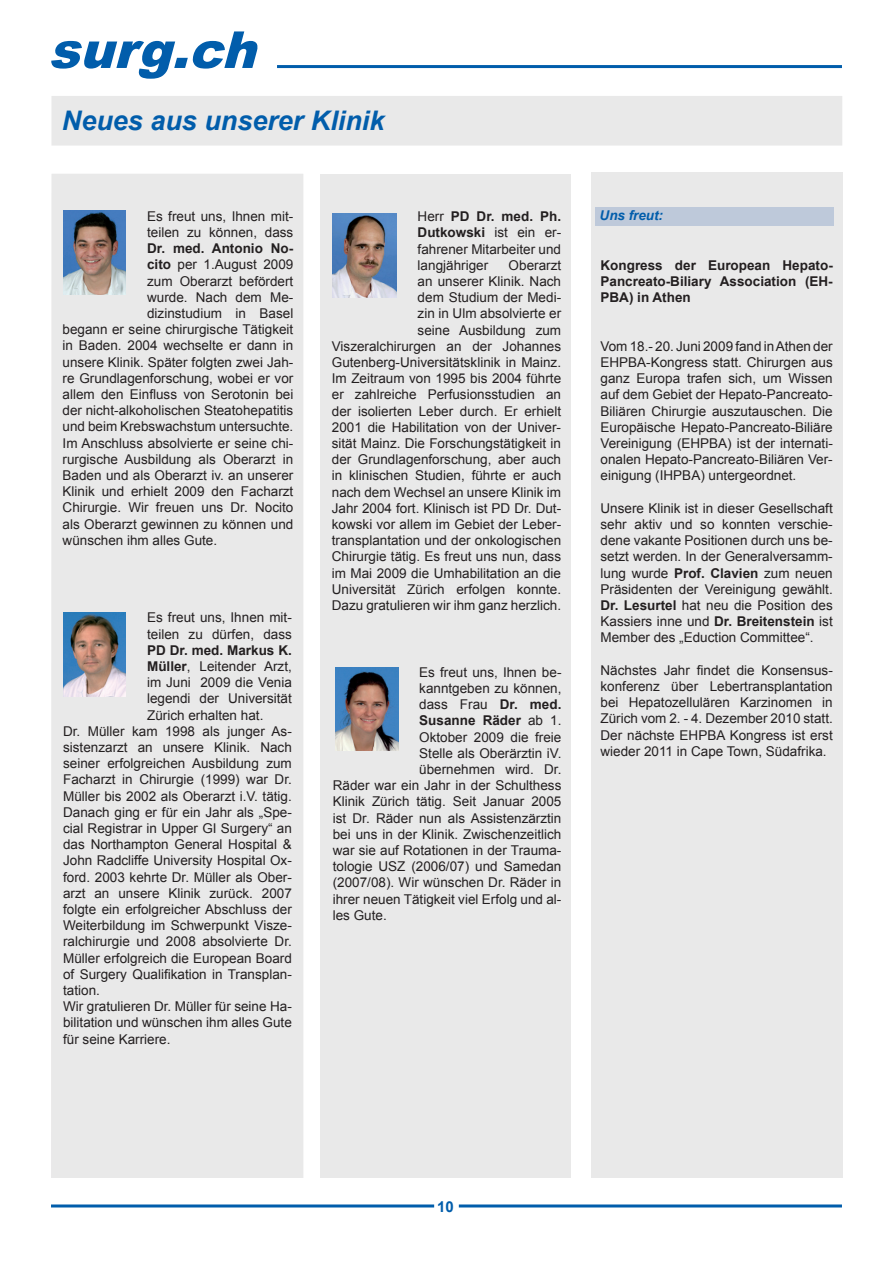
<style>
.page{position:relative;width:893px;height:1263px;background:#fff}
.page>*{position:absolute;margin:0;border:0;box-sizing:border-box;transform-origin:0 0}
.t1{font:italic 900 51px "Arial";color:#015dab}
.t2{font:italic 700 27px "Arial";color:#015dab}
.t3{font:700 15px "Arial";color:#015dab}
.t4{font:13.5px/16.2px "Arial";color:#231f20;text-align:justify}
.t5{font:700 13.5px/16.2px "Arial";color:#231f20;text-align:justify}
.t6{font:italic 700 13.5px "Arial";color:#015dab}
.s1{font-weight:700}
.s2{font-weight:400}
</style>
<div class="page">
<hr style="left:277px;top:65px;width:565px;height:3px;background:#015dab">
<hr style="left:51px;top:1204px;width:383px;height:3px;background:#015dab">
<hr style="left:459px;top:1204px;width:383px;height:3px;background:#015dab">
<div style="left:52px;top:97px;width:789px;height:48px;background:#e9e9e9"></div>
<div style="left:51px;top:174px;width:252px;height:1004px;background:#e9e9e9"></div>
<div style="left:320px;top:174px;width:251px;height:1004px;background:#e9e9e9"></div>
<div style="left:591px;top:172px;width:251px;height:1005px;background:#e9e9e9"></div>
<div style="left:596px;top:207px;width:238px;height:19px;background:#bec9da"></div>
<img style="left:63px;top:211px;width:63px;height:83px">
<img style="left:333px;top:213px;width:63px;height:85px">
<img style="left:336px;top:668px;width:62px;height:83px">
<img style="left:63px;top:612px;width:63px;height:84px">
<h1 class="t1" style="left:48px;top:13px;width:228px">surg.ch</h1>
<h2 class="t2" style="left:62px;top:103px;width:324px">Neues aus unserer Klinik</h2>
<p class="t4" style="left:147px;top:208px;width:148px">Es freut uns, Ihnen mit&shy;teilen zu können, dass</p>
<p class="t5" style="left:147px;top:241px;width:148px">Dr. med. Antonio No-</p>
<p class="t4" style="left:147px;top:257px;width:148px"><span class="s1">cito</span> per 1.August 2009</p>
<p class="t4" style="left:147px;top:273px;width:148px">zum Oberarzt befördert</p>
<p class="t4" style="left:147px;top:289px;width:148px">wurde. Nach dem Me-</p>
<p class="t4" style="left:147px;top:305px;width:148px">dizinstudium in Basel</p>
<p class="t4" style="left:63px;top:321px;width:232px">begann er seine chirurgische Tätigkeit</p>
<p class="t4" style="left:63px;top:338px;width:232px">in Baden. 2004 wechselte er dann in</p>
<p class="t4" style="left:63px;top:354px;width:232px">unsere Klinik. Später folgten zwei Jah-</p>
<p class="t4" style="left:63px;top:370px;width:232px">re Grundlagenforschung, wobei er vor</p>
<p class="t4" style="left:63px;top:386px;width:232px">allem den Einfluss von Serotonin bei</p>
<p class="t4" style="left:63px;top:402px;width:232px">der nicht-alkoholischen Steatohepatitis</p>
<p class="t4" style="left:63px;top:419px;width:232px">und beim Krebswachstum untersuchte.</p>
<p class="t4" style="left:63px;top:435px;width:232px">Im Anschluss absolvierte er seine chi-</p>
<p class="t4" style="left:63px;top:451px;width:232px">rurgische Ausbildung als Oberarzt in</p>
<p class="t4" style="left:63px;top:467px;width:232px">Baden und als Oberarzt iv. an unserer</p>
<p class="t4" style="left:63px;top:483px;width:232px">Klinik und erhielt 2009 den Facharzt</p>
<p class="t4" style="left:63px;top:500px;width:232px">Chirurgie. Wir freuen uns Dr. Nocito</p>
<p class="t4" style="left:63px;top:516px;width:232px">als Oberarzt gewinnen zu können und</p>
<p class="t4" style="left:63px;top:532px;width:156px">wünschen ihm alles Gute.</p>
<p class="t4" style="left:147px;top:610px;width:146px">Es freut uns, Ihnen mit&shy;teilen zu dürfen, dass</p>
<p class="t5" style="left:147px;top:642px;width:146px">PD Dr. med. Markus K.</p>
<p class="t4" style="left:147px;top:658px;width:146px"><span class="s1">Müller</span>, Leitender Arzt,</p>
<p class="t4" style="left:147px;top:674px;width:146px">im Juni 2009 die Venia</p>
<p class="t4" style="left:147px;top:691px;width:146px">legendi der Universität</p>
<p class="t4" style="left:147px;top:707px;width:118px">Zürich erhalten hat.</p>
<p class="t4" style="left:63px;top:723px;width:230px">Dr. Müller kam 1998 als junger As-</p>
<p class="t4" style="left:63px;top:739px;width:230px">sistenzarzt an unsere Klinik. Nach</p>
<p class="t4" style="left:63px;top:755px;width:230px">seiner erfolgreichen Ausbildung zum</p>
<p class="t4" style="left:63px;top:772px;width:230px">Facharzt in Chirurgie (1999) war Dr.</p>
<p class="t4" style="left:63px;top:788px;width:230px">Müller bis 2002 als Oberarzt i.V. tätig.</p>
<p class="t4" style="left:63px;top:804px;width:230px">Danach ging er für ein Jahr als „Spe-</p>
<p class="t4" style="left:63px;top:820px;width:230px">cial Registrar in Upper GI Surgery“ an</p>
<p class="t4" style="left:63px;top:836px;width:230px">das Northampton General Hospital &amp;</p>
<p class="t4" style="left:63px;top:853px;width:230px">John Radcliffe University Hospital Ox-</p>
<p class="t4" style="left:63px;top:869px;width:230px">ford. 2003 kehrte Dr. Müller als Ober-</p>
<p class="t4" style="left:63px;top:885px;width:230px">arzt an unsere Klinik zurück. 2007</p>
<p class="t4" style="left:63px;top:901px;width:230px">folgte ein erfolgreicher Abschluss der</p>
<p class="t4" style="left:63px;top:917px;width:230px">Weiterbildung im Schwerpunkt Visze-</p>
<p class="t4" style="left:63px;top:934px;width:230px">ralchirurgie und 2008 absolvierte Dr.</p>
<p class="t4" style="left:63px;top:950px;width:230px">Müller erfolgreich die European Board</p>
<p class="t4" style="left:63px;top:966px;width:230px">of Surgery Qualifikation in Transplan-</p>
<p class="t4" style="left:63px;top:982px;width:38px">tation.</p>
<p class="t4" style="left:63px;top:998px;width:230px">Wir gratulieren Dr. Müller für seine Ha-</p>
<p class="t4" style="left:63px;top:1015px;width:230px">bilitation und wünschen ihm alles Gute</p>
<p class="t4" style="left:63px;top:1031px;width:109px">für seine Karriere.</p>
<p class="t4" style="left:418px;top:208px;width:145px">Herr <span class="s1">PD Dr. med. Ph.<br>Dutkowski</span> ist ein er&shy;fahrener Mitarbeiter und langjähriger</p>
<p class="t4" style="left:332px;top:257px;width:231px;text-align:right">Oberarzt<br>an unserer Klinik. Nach<br>dem Studium der Medi-<br>zin in Ulm absolvierte er<br>seine Ausbildung zum Viszeralchirurgen an der Johannes Gutenberg-Universitätsklinik in Mainz.<br>Im Zeitraum von 1995 bis 2004 führte er zahlreiche Perfusionsstudien an der isolierten Leber durch. Er erhielt 2001 die Habilitation von der Univer&shy;sität Mainz. Die Forschungstätigkeit in der Grundlagenforschung, aber auch in klinischen Studien, führte er auch nach dem Wechsel an unsere Klinik im Jahr 2004 fort. Klinisch ist PD Dr. Dut&shy;kowski vor allem im Gebiet der Leber&shy;transplantation und der onkologischen Chirurgie tätig. Es freut uns nun, dass im Mai 2009 die Umhabilitation an die Universität Zürich erfolgen konnte.<br>Dazu gratulieren wir ihm ganz herzlich.</p>
<p class="t4" style="left:419px;top:664px;width:144px">Es freut uns, Ihnen be-</p>
<p class="t4" style="left:419px;top:680px;width:144px">kanntgeben zu können,</p>
<p class="t4" style="left:419px;top:696px;width:144px">dass Frau <span class="s1">Dr. med.</span></p>
<p class="t5" style="left:419px;top:713px;width:144px">Susanne Räder <span class="s2">ab 1.</span></p>
<p class="t4" style="left:419px;top:729px;width:144px">Oktober 2009 die freie</p>
<p class="t4" style="left:419px;top:745px;width:144px">Stelle als Oberärztin iV.</p>
<p class="t4" style="left:419px;top:761px;width:144px">übernehmen wird. Dr.</p>
<p class="t4" style="left:333px;top:777px;width:230px">Räder war ein Jahr in der Schulthess</p>
<p class="t4" style="left:333px;top:794px;width:230px">Klinik Zürich tätig. Seit Januar 2005</p>
<p class="t4" style="left:333px;top:810px;width:230px">ist Dr. Räder nun als Assistenzärztin</p>
<p class="t4" style="left:333px;top:826px;width:230px">bei uns in der Klinik. Zwischenzeitlich</p>
<p class="t4" style="left:333px;top:842px;width:230px">war sie auf Rotationen in der Trauma-</p>
<p class="t4" style="left:333px;top:858px;width:230px">tologie USZ (2006/07) und Samedan</p>
<p class="t4" style="left:333px;top:875px;width:230px">(2007/08). Wir wünschen Dr. Räder in</p>
<p class="t4" style="left:333px;top:891px;width:230px">ihrer neuen Tätigkeit viel Erfolg und al-</p>
<p class="t4" style="left:333px;top:907px;width:56px">les Gute.</p>
<p class="t6" style="left:600px;top:207px;width:65px">Uns freut:</p>
<p class="t5" style="left:600px;top:257px;width:234px">Kongress der European Hepato-Pancreato-Biliary Association (EH-PBA) in Athen</p>
<p class="t4" style="left:600px;top:338px;width:234px">Vom 18.- 20. Juni 2009 fand in Athen der EHPBA-Kongress statt. Chirurgen aus ganz Europa trafen sich, um Wissen auf dem Gebiet der Hepato-Pancreato-Biliären Chirurgie auszutauschen. Die Europäische Hepato-Pancreato-Biliäre Vereinigung (EHPBA) ist der internati&shy;onalen Hepato-Pancreato-Biliären Ver&shy;einigung (IHPBA) untergeordnet.</p>
<p class="t4" style="left:600px;top:500px;width:234px">Unsere Klinik ist in dieser Gesellschaft sehr aktiv und so konnten verschie&shy;dene vakante Positionen durch uns be&shy;setzt werden. In der Generalversamm&shy;lung wurde <span class="s1">Prof. Clavien</span> zum neuen Präsidenten der Vereinigung gewählt.<br><span class="s1">Dr. Lesurtel</span> hat neu die Position des Kassiers inne und <span class="s1">Dr. Breitenstein</span> ist Member des „Eduction Committee“.</p>
<p class="t4" style="left:600px;top:662px;width:234px">Nächstes Jahr findet die Konsensus&shy;konferenz über Lebertransplantation bei Hepatozellulären Karzinomen in Zürich vom 2. - 4. Dezember 2010 statt.<br>Der nächste EHPBA Kongress ist erst wieder 2011 in Cape Town, Südafrika.</p>
<p class="t3" style="left:437px;top:1197px;width:18px">10</p>
</div>
